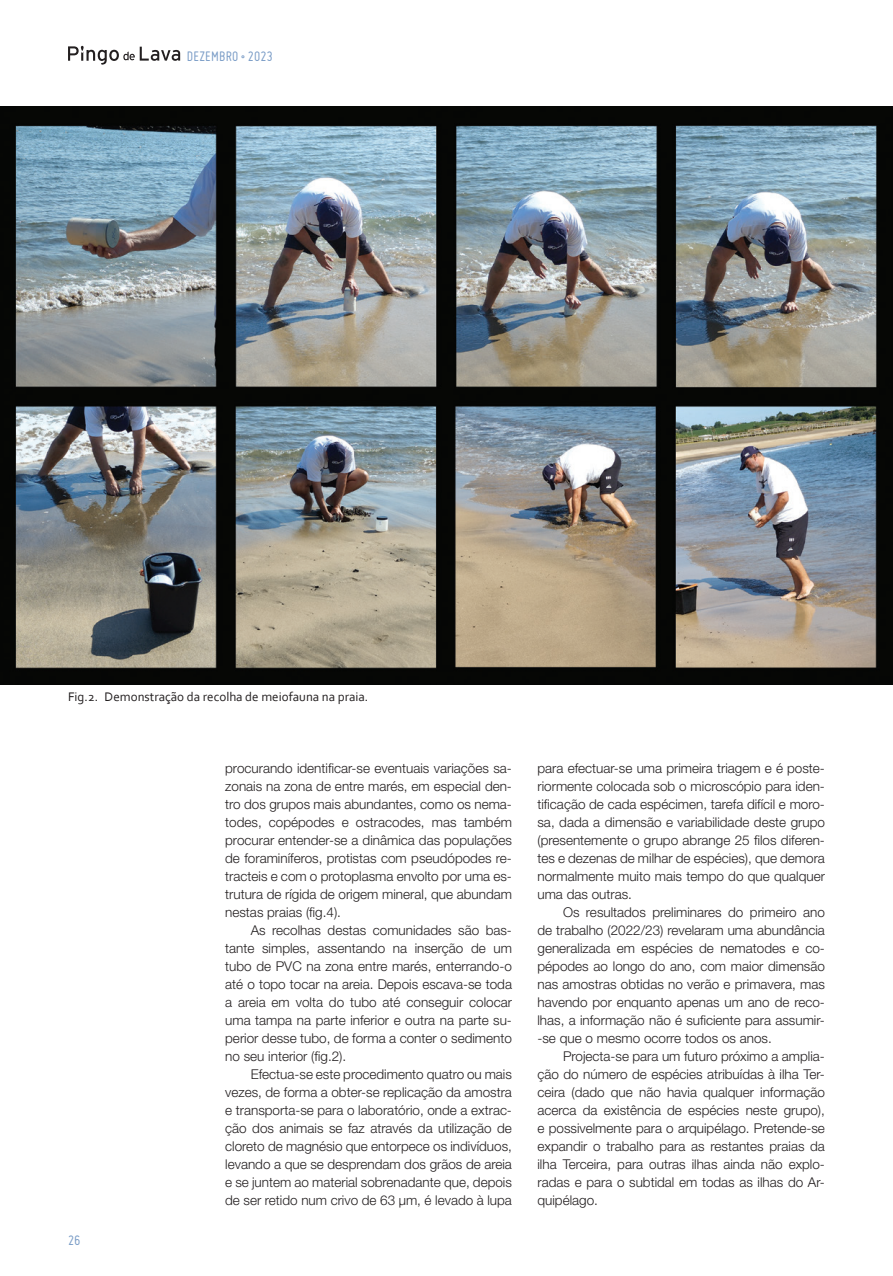
<style>
.page{position:relative;width:893px;height:1276px;background:#fff}
.page>*{position:absolute;margin:0;border:0;box-sizing:border-box;transform-origin:0 0}
.t1{font:15px "Miso";letter-spacing:.015em;color:#7b9dc7}
.txt-pr{font:300 13.5px/18px "Helvetica Neue LT Std";color:#231f20;text-align:justify}
.legenda-neto{font:13.05px "Corbel";color:#231f20}
</style>
<div class="page">
<img style="left:0;top:106px;width:893px;height:579px">
<svg style="left:68px;top:46px;width:112px;height:19px"></svg>
<p class="t1" style="left:187px;top:48px;width:87px">DEZEMBRO • 2023</p>
<p class="legenda-neto" style="left:68px;top:688px;width:302px">Fig.2. Demonstração da recolha de meiofauna na praia.</p>
<p class="t1" style="left:68px;top:1231px;width:14px">26</p>
<p class="txt-pr" style="left:225px;top:759px;width:288px">procurando identificar-se eventuais variações sa&shy;zonais na zona de entre marés, em especial den&shy;tro dos grupos mais abundantes, como os nema&shy;todes, copépodes e ostracodes, mas também procurar entender-se a dinâmica das populações de foraminíferos, protistas com pseudópodes re&shy;tracteis e com o protoplasma envolto por uma es&shy;trutura de rígida de origem mineral, que abundam nestas praias (fig.4).</p>
<p class="txt-pr" style="left:225px;top:921px;width:288px;text-indent:26px">As recolhas destas comunidades são bas&shy;tante simples, assentando na inserção de um tubo de PVC na zona entre marés, enterrando-o até o topo tocar na areia. Depois escava-se toda a areia em volta do tubo até conseguir colocar uma tampa na parte inferior e outra na parte su&shy;perior desse tubo, de forma a conter o sedimento no seu interior (fig.2).</p>
<p class="txt-pr" style="left:225px;top:1065px;width:288px;text-indent:26px">Efectua-se este procedimento quatro ou mais vezes, de forma a obter-se replicação da amostra e transporta-se para o laboratório, onde a extrac&shy;ção dos animais se faz através da utilização de cloreto de magnésio que entorpece os indivíduos, levando a que se desprendam dos grãos de areia e se juntem ao material sobrenadante que, depois de ser retido num crivo de 63 µm, é levado à lupa</p>
<p class="txt-pr" style="left:537px;top:759px;width:289px">para efectuar-se uma primeira triagem e é poste&shy;riormente colocada sob o microscópio para iden&shy;tificação de cada espécimen, tarefa difícil e moro&shy;sa, dada a dimensão e variabilidade deste grupo (presentemente o grupo abrange 25 filos diferen&shy;tes e dezenas de milhar de espécies), que demora normalmente muito mais tempo do que qualquer uma das outras.</p>
<p class="txt-pr" style="left:537px;top:903px;width:289px;text-indent:26px">Os resultados preliminares do primeiro ano de trabalho (2022/23) revelaram uma abundância generalizada em espécies de nematodes e co&shy;pépodes ao longo do ano, com maior dimensão nas amostras obtidas no verão e primavera, mas havendo por enquanto apenas um ano de reco&shy;lhas, a informação não é suficiente para assumir--se que o mesmo ocorre todos os anos.</p>
<p class="txt-pr" style="left:537px;top:1047px;width:289px;text-indent:26px">Projecta-se para um futuro próximo a amplia&shy;ção do número de espécies atribuídas à ilha Ter&shy;ceira (dado que não havia qualquer informação acerca da existência de espécies neste grupo), e possivelmente para o arquipélago. Pretende-se expandir o trabalho para as restantes praias da ilha Terceira, para outras ilhas ainda não explo&shy;radas e para o subtidal em todas as ilhas do Ar&shy;quipélago.</p>
</div>
